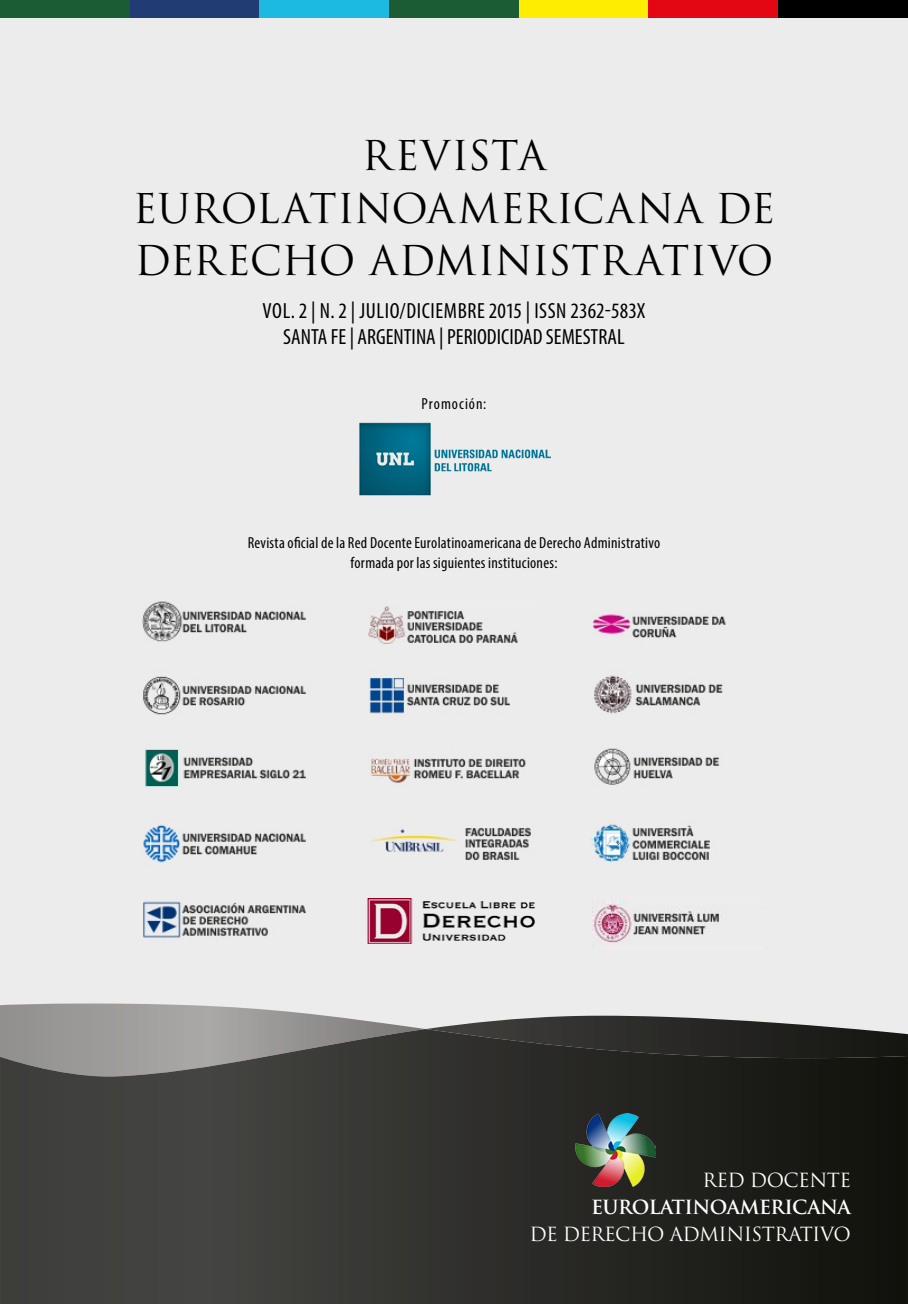
<style>
.page{position:relative;width:908px;height:1304px;background:#fff}
.page>*{position:absolute;margin:0;border:0;box-sizing:border-box;transform-origin:0 0}
.t1{font:40px/52.8px "Trajan Pro";color:#000;text-align:center}
.t2{font:condensed 22px/26.4px "Myriad Pro";color:#000;text-align:center}
.t3{font:19px "Trajan Pro";letter-spacing:-.03em;color:#fff}
.t4{font:700 19px "Trajan Pro";letter-spacing:-.03em;color:#fff}
.t5{font:condensed 16px/19.2px "Myriad Pro";letter-spacing:.015em;color:#000;text-align:center}
.t6{font:condensed 16px "Myriad Pro";letter-spacing:.06em;color:#000}
</style>
<div class="page">
<div style="left:0;top:0;width:907px;height:1304px;background:#ececec"></div>
<svg style="left:0;top:1003px;width:628px;height:13px"></svg>
<svg style="left:0;top:1016px;width:853px;height:13px"></svg>
<svg style="left:0;top:1029px;width:907px;height:275px;background:#343431"></svg>
<img style="left:575px;top:1113px;width:80px;height:74px">
<div style="left:0;top:0;width:130px;height:17px;background:#1c5c35"></div>
<div style="left:130px;top:0;width:129px;height:17px;background:#203c72"></div>
<div style="left:259px;top:0;width:130px;height:17px;background:#1cbae0"></div>
<div style="left:389px;top:0;width:129px;height:17px;background:#1c5c35"></div>
<div style="left:518px;top:0;width:130px;height:17px;background:#ffed00"></div>
<div style="left:648px;top:0;width:130px;height:17px;background:#e30613"></div>
<div style="left:778px;top:0;width:129px;height:17px;background:#000"></div>
<img style="left:359px;top:422px;width:191px;height:74px">
<img style="left:368px;top:606px;width:150px;height:38px">
<img style="left:371px;top:758px;width:155px;height:25px">
<img style="left:370px;top:828px;width:161px;height:33px">
<img style="left:591px;top:824px;width:119px;height:39px">
<img style="left:591px;top:898px;width:129px;height:45px">
<img style="left:593px;top:614px;width:133px;height:24px">
<img style="left:594px;top:748px;width:125px;height:37px">
<img style="left:594px;top:675px;width:129px;height:39px">
<img style="left:369px;top:678px;width:141px;height:36px">
<img style="left:145px;top:749px;width:161px;height:38px">
<img style="left:143px;top:676px;width:163px;height:39px">
<img style="left:143px;top:824px;width:163px;height:39px">
<img style="left:142px;top:601px;width:164px;height:41px">
<img style="left:143px;top:901px;width:163px;height:37px">
<img style="left:367px;top:898px;width:168px;height:46px">
<h1 class="t1" style="left:133px;top:129px;width:643px">REVISTA<br>EUROLATINOAMERICANA DE<br>DERECHO ADMINISTRATIVO</h1>
<h2 class="t2" style="left:262px;top:297px;width:384px">VOL. 2 | N. 2 | JULIO/DICIEMBRE 2015 | ISSN 2362-583X<br>SANTA FE | ARGENTINA | PERIODICIDAD SEMESTRAL</h2>
<p class="t6" style="left:421px;top:394px;width:66px">Promoción:</p>
<p class="t5" style="left:247px;top:533px;width:414px">Revista oficial de la Red Docente Eurolatinoamericana de Derecho Administrativo formada por las siguientes instituciones:</p>
<p class="t3" style="left:702px;top:1168px;width:150px">RED DOCENTE</p>
<p class="t4" style="left:590px;top:1195px;width:261px">EUROLATINOAMERICANA</p>
<p class="t3" style="left:529px;top:1222px;width:323px">DE DERECHO ADMINISTRATIVO</p>
</div>
